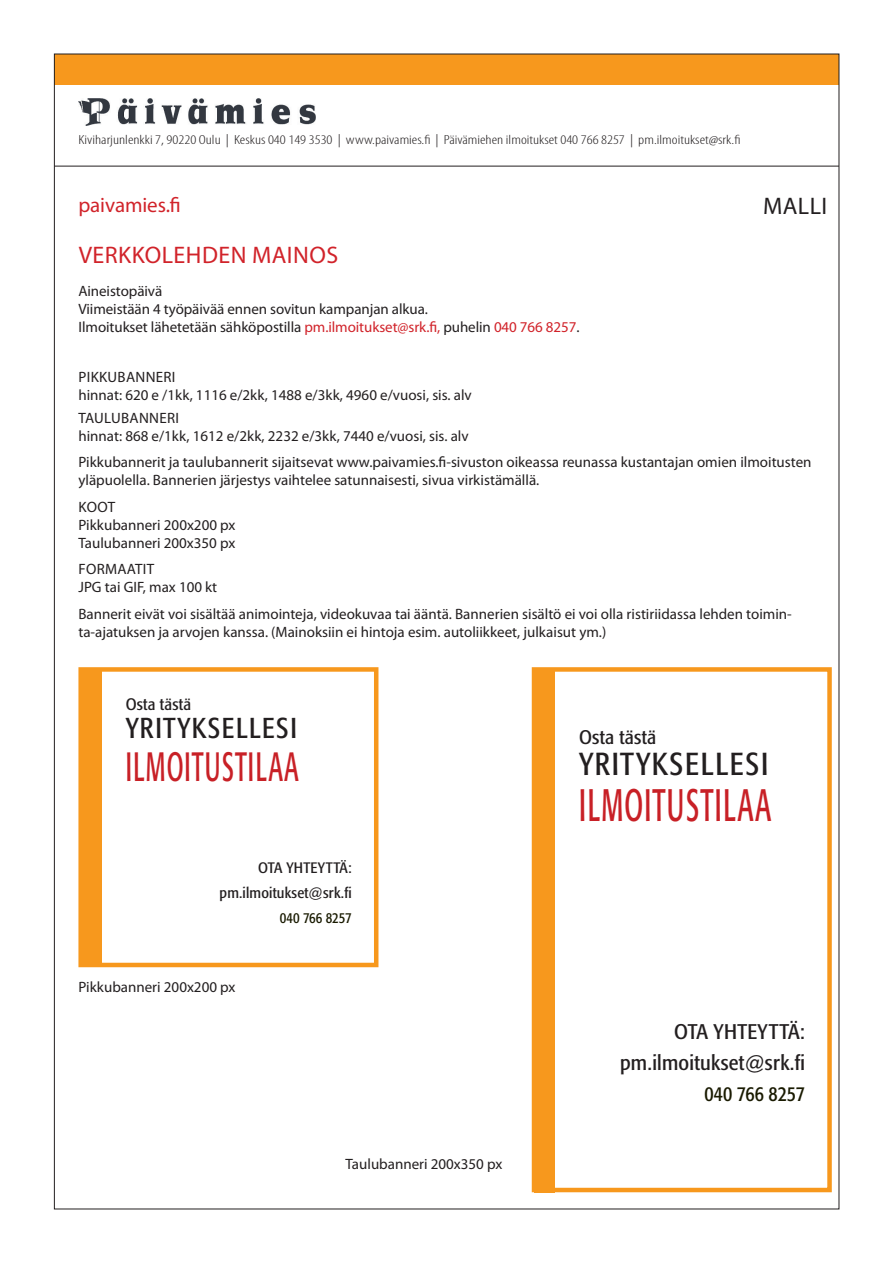
<style>
.page{position:relative;width:893px;height:1263px;background:#fff}
.page>*{position:absolute;margin:0;border:0;box-sizing:border-box;transform-origin:0 0}
.t1{font:condensed 45px "Formata";letter-spacing:.04em;color:#c82026;scale:.67 1}
.t2{font:condensed 40.5px "Formata";letter-spacing:.04em;color:#c82026;scale:.67 1}
.t3{font:condensed 31.5px "Formata";letter-spacing:.05em;color:#231f20}
.t4{font:condensed 28.5px "Formata";letter-spacing:.05em;color:#231f20}
.t5{font:24px "Myriad Pro";letter-spacing:.02em;color:#d1232a}
.t6{font:24px "Myriad Pro";letter-spacing:.02em;color:#231f20}
.t7{font:condensed 21px/31px "Formata";letter-spacing:.01em;color:#231f20;text-align:right;scale:1.06 1}
.t8{font:21px "Myriad Pro";letter-spacing:-.005em;color:#d1232a}
.t9{font:condensed 21px "Formata";color:#191a00;scale:.96 1}
.t10{font:condensed 19.5px "Formata";letter-spacing:.01em;color:#231f20;scale:1.06 1}
.t11{font:condensed 16.5px "Formata";letter-spacing:.01em;color:#231f20;scale:1.06 1}
.t12{font:15px/18px "Myriad Pro";color:#231f20}
.t13{font:condensed 15px/25px "Formata";letter-spacing:.01em;color:#231f20;text-align:right;scale:1.06 1}
.t14{font:condensed 15px "Formata";color:#191a00;scale:.96 1}
.t15{font:300 condensed 13.2px "Myriad Pro";color:#231f20;scale:1.25 1}
.s1{color:#d1232a}
</style>
<div class="page">
<div style="left:54px;top:54px;width:785px;height:31px;background:#f7981d"></div>
<hr style="left:54px;top:166px;width:785px;height:1px;background:#231f20">
<img style="left:78px;top:98px;width:237px;height:28px">
<div style="left:78px;top:667px;width:300px;height:300px;border:4px solid #f7981d"></div>
<div style="left:81px;top:670px;width:21px;height:294px;background:#f7981d"></div>
<div style="left:532px;top:667px;width:300px;height:525px;border:4px solid #f7981d"></div>
<div style="left:535px;top:670px;width:20px;height:522px;background:#f7981d"></div>
<p class="t15" style="left:78px;top:132px;width:531px">Kiviharjunlenkki 7, 90220 Oulu | Keskus 040 149 3530 | www.paivamies.fi | Päivämiehen ilmoitukset 040 766 8257 | pm.ilmoitukset@srk.fi</p>
<h3 class="t8" style="left:78px;top:192px;width:104px">paivamies.fi</h3>
<h3 class="t5" style="left:79px;top:240px;width:261px">VERKKOLEHDEN MAINOS</h3>
<p class="t12" style="left:78px;top:282px;width:503px">Aineistopäivä<br>Viimeistään 4 työpäivää ennen sovitun kampanjan alkua.<br>Ilmoitukset lähetetään sähköpostilla <span class="s1">pm.ilmoitukset@srk.fi,</span> puhelin <span class="s1">040 766 8257</span>.</p>
<h3 class="t6" style="left:763px;top:191px;width:66px">MALLI</h3>
<p class="t12" style="left:78px;top:368px;width:395px">PIKKUBANNERI<br>hinnat: 620 e /1kk, 1116 e/2kk, 1488 e/3kk, 4960 e/vuosi, sis. alv</p>
<p class="t12" style="left:78px;top:408px;width:392px">TAULUBANNERI<br>hinnat: 868 e/1kk, 1612 e/2kk, 2232 e/3kk, 7440 e/vuosi, sis. alv</p>
<p class="t12" style="left:78px;top:453px;width:735px">Pikkubannerit ja taulubannerit sijaitsevat www.paivamies.fi-sivuston oikeassa reunassa kustantajan omien ilmoitusten yläpuolella. Bannerien järjestys vaihtelee satunnaisesti, sivua virkistämällä.</p>
<p class="t12" style="left:78px;top:497px;width:159px">KOOT<br>Pikkubanneri 200x200 px<br>Taulubanneri 200x350 px</p>
<p class="t12" style="left:78px;top:560px;width:140px">FORMAATIT<br>JPG tai GIF, max 100 kt</p>
<p class="t12" style="left:78px;top:604px;width:715px">Bannerit eivät voi sisältää animointeja, videokuvaa tai ääntä. Bannerien sisältö ei voi olla ristiriidassa lehden toimin&shy;ta-ajatuksen ja arvojen kanssa. (Mainoksiin ei hintoja esim. autoliikkeet, julkaisut ym.)</p>
<p class="t11" style="left:126px;top:694px;width:63px">Osta tästä</p>
<h3 class="t4" style="left:126px;top:711px;width:173px">YRITYKSELLESI</h3>
<h2 class="t2" style="left:126px;top:742px;width:260px">ILMOITUSTILAA</h2>
<p class="t13" style="left:220px;top:855px;width:126px">OTA YHTEYTTÄ: pm.ilmoitukset@srk.fi</p>
<p class="t14" style="left:280px;top:908px;width:76px">040 766 8257</p>
<p class="t12" style="left:78px;top:978px;width:159px">Pikkubanneri 200x200 px</p>
<p class="t12" style="left:345px;top:1155px;width:158px">Taulubanneri 200x350 px</p>
<h3 class="t10" style="left:579px;top:726px;width:74px">Osta tästä</h3>
<h3 class="t3" style="left:579px;top:746px;width:191px">YRITYKSELLESI</h3>
<h1 class="t1" style="left:579px;top:779px;width:288px">ILMOITUSTILAA</h1>
<h3 class="t7" style="left:620px;top:1016px;width:176px">OTA YHTEYTTÄ: pm.ilmoitukset@srk.fi</h3>
<h3 class="t9" style="left:705px;top:1081px;width:106px">040 766 8257</h3>
</div>
